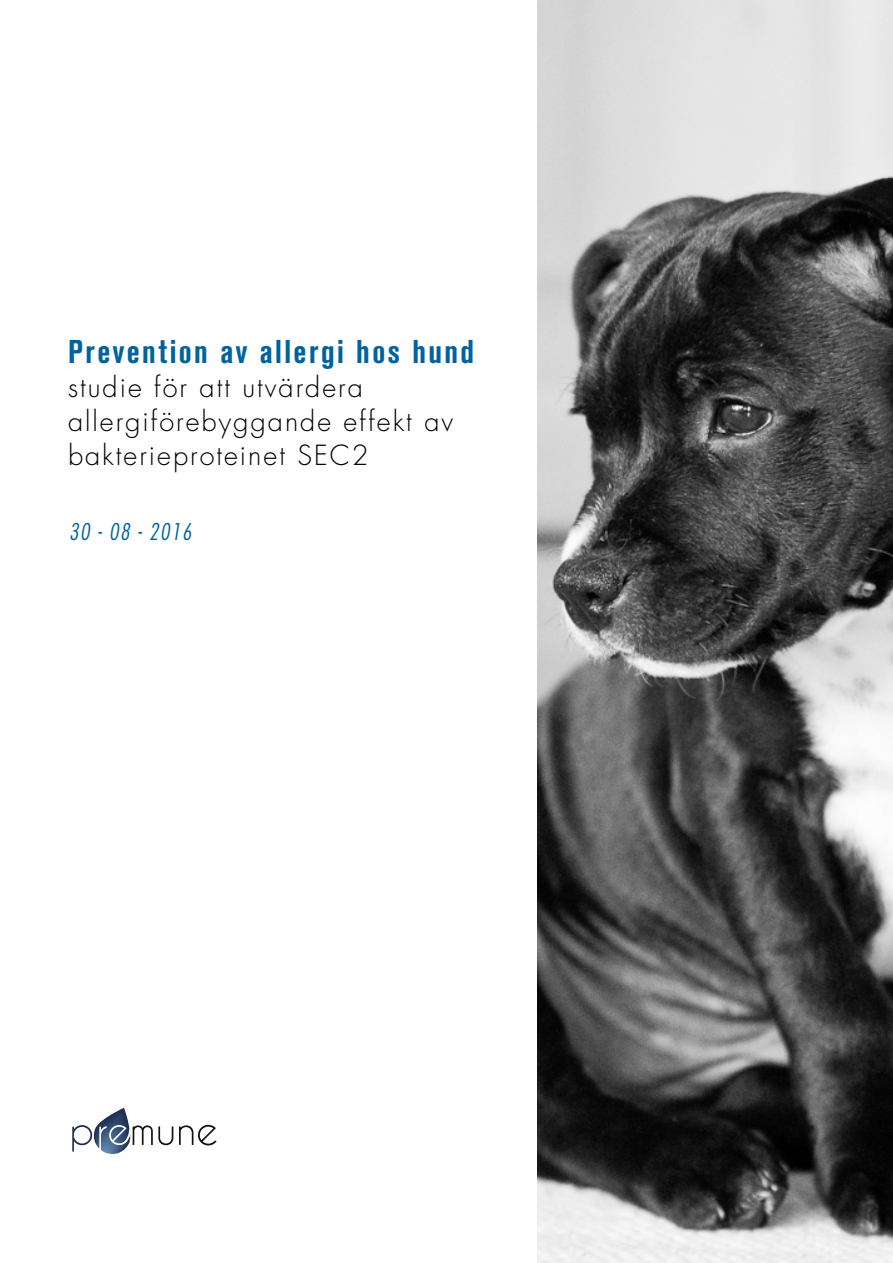
<style>
.page{position:relative;width:893px;height:1263px;background:#fff}
.page>*{position:absolute;margin:0;border:0;box-sizing:border-box;transform-origin:0 0}
.t1{font:32.7px "Akzidenz Grotesk BQ Bd Cnd Alt";letter-spacing:.075em;color:#00639e}
.t2{font:300 27px/33.9px "Futura LT";letter-spacing:.075em;color:#000}
.t3{font:italic 300 condensed 22.5px "Futura LT";letter-spacing:.075em;color:#00639e}
</style>
<div class="page">
<img style="left:538px;top:0;width:355px;height:1263px">
<svg style="left:72px;top:1108px;width:101px;height:46px"></svg>
<svg style="left:179px;top:1125px;width:38px;height:20px"></svg>
<p class="t1" style="left:68px;top:333px;width:408px">Prevention av allergi hos hund</p>
<p class="t2" style="left:68px;top:371px;width:387px">studie för att utvärdera allergiförebyggande effekt av bakterieproteinet SEC2</p>
<p class="t3" style="left:69px;top:518px;width:124px">30 - 08 - 2016</p>
</div>
